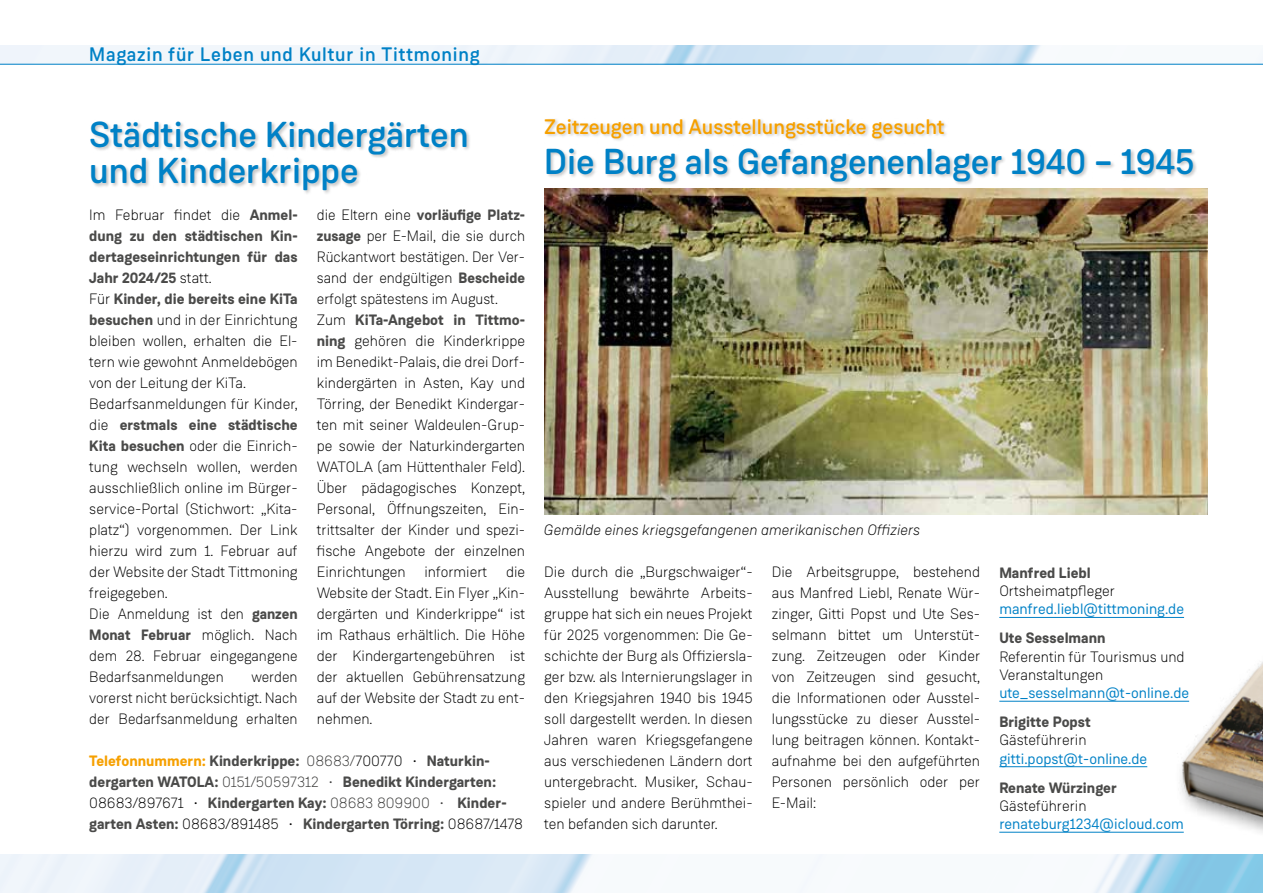
<style>
.page{position:relative;width:1263px;height:893px;background:#fff}
.page>*{position:absolute;margin:0;border:0;box-sizing:border-box;transform-origin:0 0}
.t1{font:500 36px/36px "Weissenhof Grotesk";color:#0081c6}
.t2{font:500 21px "Weissenhof Grotesk";color:#f6a000}
.t3{font:500 19.5px "Weissenhof Grotesk";letter-spacing:.04em;color:#0081c6}
.t4{font:300 15px/21px "Weissenhof Grotesk";color:#000}
.t5{font:700 15px/21px "Weissenhof Grotesk";color:#4a4a49}
.t6{font:15px "Weissenhof Grotesk";color:#0081c6}
.t7{font:italic 300 15px "Weissenhof Grotesk";color:#000}
.s1{font-weight:700;color:#4a4a49}
.s2{color:#f6a000}
.s3{font-weight:300;color:#3c3c3b}
.s4{font-weight:300;color:#000}
</style>
<div class="page">
<img style="left:0;top:45px;width:1263px;height:19px">
<hr style="left:0;top:64px;width:1263px;height:1px;background:#0081c6">
<img style="left:0;top:855px;width:1263px;height:38px">
<div style="left:89px;top:119px;width:381px;height:76px;background:#000;opacity:.22"></div>
<div style="left:544px;top:117px;width:654px;height:69px;background:#000;opacity:.22"></div>
<img style="left:544px;top:189px;width:664px;height:325px">
<hr style="left:999px;top:617px;width:185px;height:1px;background:#0081c6">
<hr style="left:999px;top:701px;width:190px;height:1px;background:#0081c6">
<hr style="left:999px;top:766px;width:148px;height:1px;background:#0081c6">
<hr style="left:999px;top:832px;width:185px;height:1px;background:#0081c6">
<div style="left:1174px;top:553px;width:89px;height:336px;background:#000;opacity:.5"></div>
<img style="left:1156px;top:553px;width:107px;height:329px">
<h3 class="t3" style="left:89px;top:43px;width:392px">Magazin für Leben und Kultur in Tittmoning</h3>
<h1 class="t1" style="left:89px;top:116px;width:381px">Städtische Kindergärten und Kinderkrippe</h1>
<p class="t4" style="left:89px;top:204px;width:210px">Im Februar findet die <span class="s1">Anmel&shy;dung zu den städtischen Kin&shy;dertageseinrichtungen für das<br>Jahr 2024/25</span> statt.<br>Für <span class="s1">Kinder, die bereits eine KiTa besuchen</span> und in der Einrichtung bleiben wollen, erhalten die El&shy;tern wie gewohnt Anmeldebögen von der Leitung der KiTa.<br>Bedarfsanmeldungen für Kinder, die <span class="s1">erstmals eine städtische<br>Kita besuchen</span> oder die Einrich&shy;tung wechseln wollen, werden ausschließlich online im Bürger&shy;service-Portal (Stichwort: „Kita&shy;platz“) vorgenommen. Der Link hierzu wird zum 1. Februar auf der Website der Stadt Tittmoning freigegeben.<br>Die Anmeldung ist den <span class="s1">ganzen<br>Monat Februar</span> möglich. Nach dem 28. Februar eingegangene<br>Bedarfsanmeldungen</p>
<p class="t4" style="left:317px;top:204px;width:210px">die Eltern eine <span class="s1">vorläufige Platz&shy;zusage</span> per E-Mail, die sie durch<br>Rückantwort bestätigen. Der Ver&shy;sand der endgültigen <span class="s1">Bescheide </span>erfolgt spätestens im August.<br>Zum <span class="s1">KiTa-Angebot in Tittmo&shy;ning</span> gehören die Kinderkrippe im Benedikt-Palais, die drei Dorf&shy;kindergärten in Asten, Kay und<br>Törring, der Benedikt Kindergar&shy;ten mit seiner Waldeulen-Grup&shy;pe sowie der Naturkindergarten<br>WATOLA (am Hüttenthaler Feld).<br>Über pädagogisches Konzept,<br>Personal, Öffnungszeiten, Ein&shy;trittsalter der Kinder und spezi&shy;fische Angebote der einzelnen<br>Einrichtungen informiert die<br>Website der Stadt. Ein Flyer „Kin&shy;dergärten und Kinderkrippe“ ist im Rathaus erhältlich. Die Höhe der Kindergartengebühren ist der aktuellen Gebührensatzung auf der Website der Stadt zu ent&shy;nehmen.</p>
<p class="t4" style="left:89px;top:666px;width:210px;text-align:justify;text-indent:162px">werden vorerst nicht berücksichtigt. Nach der Bedarfsanmeldung erhalten</p>
<p class="t5" style="left:89px;top:751px;width:435px"><span class="s2">Telefonnummern:</span> Kinderkrippe: <span class="s3">08683/</span><span class="s4">700770 •</span> Naturkin&shy;dergarten WATOLA: <span class="s3">0151/50597312 •</span> Benedikt Kindergarten:<br><span class="s4">08683/897671 •</span> Kindergarten Kay: <span class="s3">08683 809900 •</span> Kinder&shy;garten Asten: <span class="s4">08683/891485 •</span> Kindergarten Törring: <span class="s4">08687/1478</span></p>
<h2 class="t2" style="left:544px;top:114px;width:402px">Zeitzeugen und Ausstellungsstücke gesucht</h2>
<h1 class="t1" style="left:544px;top:144px;width:652px">Die Burg als Gefangenenlager 1940 – 1945</h1>
<p class="t7" style="left:544px;top:521px;width:378px">Gemälde eines kriegsgefangenen amerikanischen Offiziers</p>
<p class="t4" style="left:544px;top:561px;width:210px;text-align:justify">Die durch die „Burgschwaiger“- Ausstellung bewährte Arbeits&shy;gruppe hat sich ein neues Projekt für 2025 vorgenommen: Die Ge&shy;schichte der Burg als Offiziersla&shy;ger bzw. als Internierungslager in den Kriegsjahren 1940 bis 1945 soll dargestellt werden. In diesen Jahren waren Kriegsgefangene aus verschiedenen Ländern dort untergebracht. Musiker, Schau&shy;spieler und andere Berühmthei&shy;ten befanden sich darunter.</p>
<p class="t4" style="left:772px;top:561px;width:210px;text-align:justify">Die Arbeitsgruppe, bestehend aus Manfred Liebl, Renate Wür&shy;zinger, Gitti Popst und Ute Ses&shy;selmann bittet um Unterstüt&shy;zung. Zeitzeugen oder Kinder von Zeitzeugen sind gesucht, die Informationen oder Ausstel&shy;lungsstücke zu dieser Ausstel&shy;lung beitragen können. Kontakt&shy;aufnahme bei den aufgeführten Personen persönlich oder per E-Mail:</p>
<p class="t5" style="left:999px;top:562px;width:93px">Manfred Liebl</p>
<p class="t4" style="left:999px;top:580px;width:117px">Ortsheimatpfleger</p>
<p class="t6" style="left:999px;top:600px;width:186px">manfred.liebl@tittmoning.de</p>
<p class="t5" style="left:999px;top:628px;width:108px">Ute Sesselmann</p>
<p class="t4" style="left:999px;top:647px;width:187px;line-height:18.3px">Referentin für Tourismus und<br>Veranstaltungen</p>
<p class="t6" style="left:999px;top:684px;width:191px">ute_sesselmann@t-online.de</p>
<p class="t5" style="left:999px;top:712px;width:93px">Brigitte Popst</p>
<p class="t4" style="left:999px;top:730px;width:89px">Gästeführerin</p>
<p class="t6" style="left:999px;top:749px;width:149px">gitti.popst@t-online.de</p>
<p class="t5" style="left:999px;top:777px;width:119px">Renate Würzinger</p>
<p class="t4" style="left:999px;top:795px;width:89px">Gästeführerin</p>
<p class="t6" style="left:999px;top:815px;width:186px">renateburg1234@icloud.com</p>
</div>
